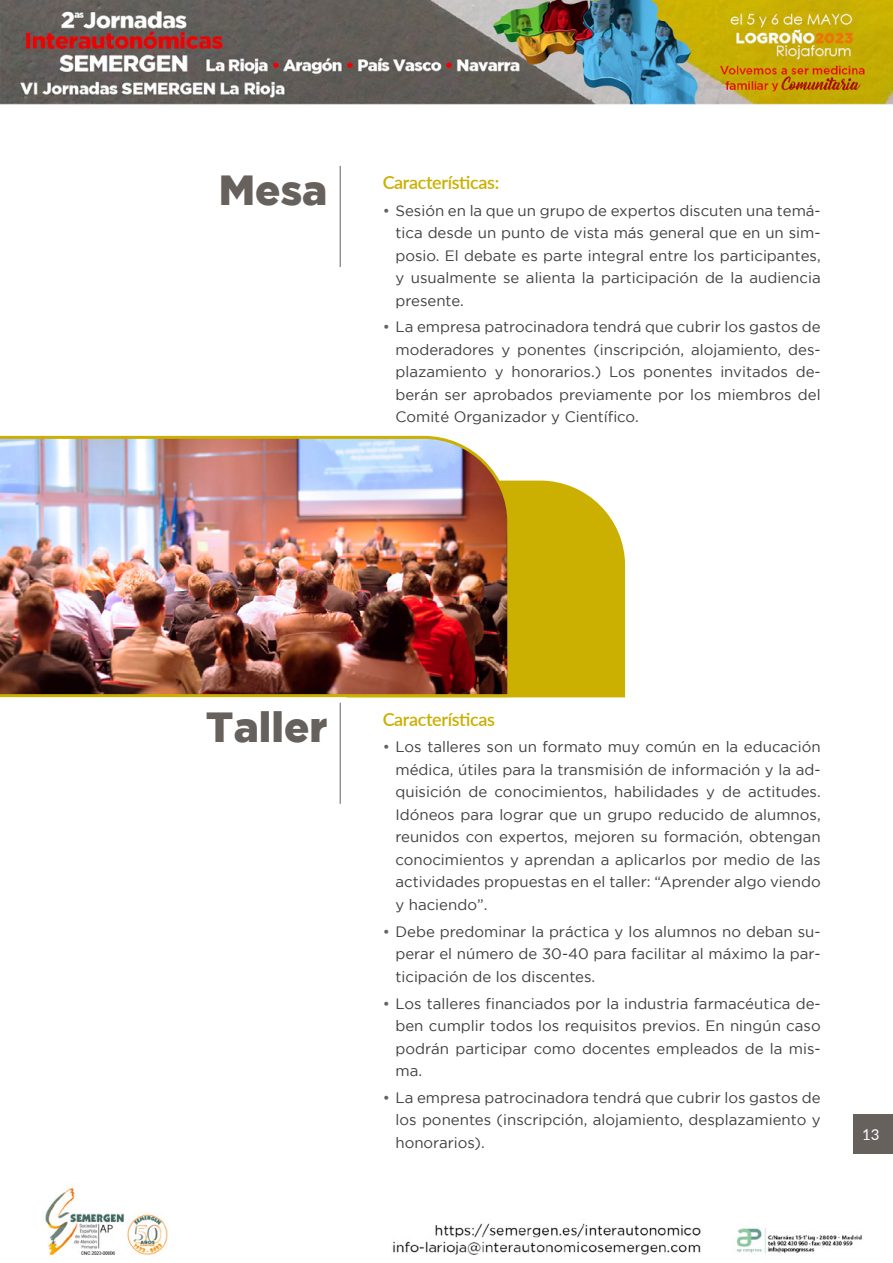
<style>
.page{position:relative;width:893px;height:1263px;background:#fff}
.page>*{position:absolute;margin:0;border:0;box-sizing:border-box;transform-origin:0 0}
.t1{font:900 42px "Gotham";color:#67615e}
.t2{font:600 18px "Lato";letter-spacing:-.02em;color:#cbaf01}
.t3{font:15px/22.5px "Gotham";color:#3e3d40;text-align:justify}
.t4{font:15px "Lato";color:#fff}
.s1{color:#67615e}
</style>
<div class="page">
<img style="left:0;top:0;width:893px;height:1255px">
<div style="left:853px;top:1114px;width:40px;height:39px;background:#67615e"></div>
<div style="left:512px;top:481px;width:113px;height:216px;background:#cbaf01"></div>
<hr style="left:340px;top:166px;width:1px;height:101px;background:#67615e">
<img style="left:0;top:434px;width:512px;height:265px">
<hr style="left:340px;top:703px;width:1px;height:101px;background:#67615e">
<h1 class="t1" style="left:219px;top:166px;width:110px">Mesa</h1>
<p class="t2" style="left:383px;top:169px;width:118px">Características:</p>
<p class="t3" style="left:395px;top:199px;width:427px;text-indent:-13px"><span class="s1">•</span> Sesión en la que un grupo de expertos discuten una temá&shy;tica desde un punto de vista más general que en un sim&shy;posio. El debate es parte integral entre los participantes, y usualmente se alienta la participación de la audiencia presente.</p>
<p class="t3" style="left:395px;top:316px;width:427px;text-indent:-13px"><span class="s1">•</span> La empresa patrocinadora tendrá que cubrir los gastos de moderadores y ponentes (inscripción, alojamiento, des&shy;plazamiento y honorarios.) Los ponentes invitados de&shy;berán ser aprobados previamente por los miembros del Comité Organizador y Científico.</p>
<h1 class="t1" style="left:206px;top:703px;width:123px">Taller</h1>
<p class="t2" style="left:383px;top:706px;width:114px">Características</p>
<p class="t3" style="left:395px;top:736px;width:427px;text-indent:-13px"><span class="s1">•</span> Los talleres son un formato muy común en la educación médica, útiles para la transmisión de información y la ad&shy;quisición de conocimientos, habilidades y de actitudes.<br>Idóneos para lograr que un grupo reducido de alumnos, reunidos con expertos, mejoren su formación, obtengan conocimientos y aprendan a aplicarlos por medio de las actividades propuestas en el taller: “Aprender algo viendo y haciendo”.</p>
<p class="t3" style="left:395px;top:920px;width:427px;text-indent:-13px"><span class="s1">•</span> Debe predominar la práctica y los alumnos no deban su&shy;perar el número de 30-40 para facilitar al máximo la par&shy;ticipación de los discentes.</p>
<p class="t3" style="left:395px;top:992px;width:427px;text-indent:-13px"><span class="s1">•</span> Los talleres financiados por la industria farmacéutica de&shy;ben cumplir todos los requisitos previos. En ningún caso podrán participar como docentes empleados de la mis&shy;ma.</p>
<p class="t3" style="left:395px;top:1086px;width:427px;text-indent:-13px"><span class="s1">•</span> La empresa patrocinadora tendrá que cubrir los gastos de los ponentes (inscripción, alojamiento, desplazamiento y honorarios).</p>
<p class="t4" style="left:862px;top:1124px;width:19px">13</p>
</div>
